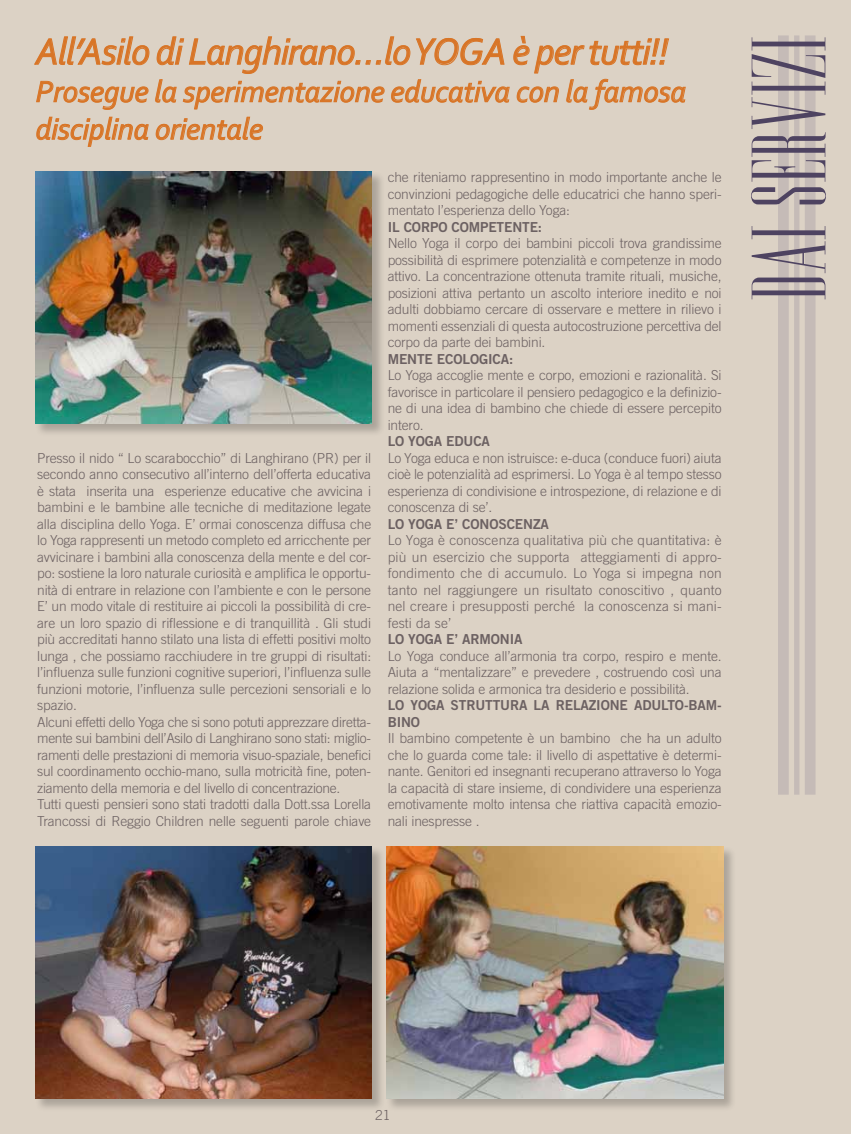
<style>
.page{position:relative;width:851px;height:1134px;background:#fff}
.page>*{position:absolute;margin:0;border:0;box-sizing:border-box;transform-origin:0 0}
.t1{font:94.88px "Edition";color:#4e4361;scale:1.18 1}
.t2{font:italic 38.75px "Corbel";letter-spacing:-.03em;color:#d87527}
.t3{font:italic 31.25px/37.5px "Corbel";letter-spacing:-.01em;color:#d87527}
.t4{font:300 13.75px/16.5px "Trade Gothic";letter-spacing:-.01em;color:#6c6162;text-align:justify}
.t5{font:13.75px/16.5px "Trade Gothic Bold Two";letter-spacing:-.01em;color:#6c6162}
</style>
<div class="page">
<div style="left:0;top:0;width:850px;height:1134px;background:#dcd2c5"></div>
<div style="left:804px;top:35px;width:11px;height:760px;background:#c5bbb7"></div>
<div style="left:794px;top:35px;width:5px;height:760px;background:#c5bbb7"></div>
<div style="left:777px;top:35px;width:11px;height:760px;background:#c5bbb7"></div>
<svg style="left:34px;top:36px;width:115px;height:29px"></svg>
<svg style="left:36px;top:81px;width:113px;height:29px"></svg>
<svg style="left:155px;top:36px;width:531px;height:74px"></svg>
<svg style="left:36px;top:117px;width:113px;height:30px"></svg>
<svg style="left:156px;top:117px;width:107px;height:23px"></svg>
<div style="left:35px;top:171px;width:350px;height:266px;background:#000;opacity:.22"></div>
<img style="left:35px;top:172px;width:337px;height:252px">
<div style="left:35px;top:845px;width:350px;height:266px;background:#000;opacity:.22"></div>
<img style="left:35px;top:846px;width:337px;height:252px">
<div style="left:386px;top:845px;width:350px;height:266px;background:#000;opacity:.22"></div>
<img style="left:386px;top:846px;width:337px;height:252px">
<h2 class="t2" style="left:36px;top:27px;width:634px">All’Asilo di Langhirano…lo YOGA è per tutti!!</h2>
<h3 class="t3" style="left:36px;top:72px;width:652px">Prosegue la sperimentazione educativa con la famosa disciplina orientale</h3>
<p class="t4" style="left:37px;top:449px;width:335px;text-align:left">Presso il nido “ Lo scarabocchio” di Langhirano (PR) per il secondo anno consecutivo all’interno dell’offerta educativa è stata inserita una esperienze educative che avvicina i bambini e le bambine alle tecniche di meditazione legate alla disciplina dello Yoga. E’ ormai conoscenza diffusa che lo Yoga rappresenti un metodo completo ed arricchente per avvicinare i bambini alla conoscenza della mente e del cor&shy;po: sostiene la loro naturale curiosità e amplifica le opportu&shy;nità di entrare in relazione con l’ambiente e con le persone E’ un modo vitale di restituire ai piccoli la possibilità di cre&shy;are un loro spazio di riflessione e di tranquillità . Gli studi più accreditati hanno stilato una lista di effetti positivi molto lunga , che possiamo racchiudere in tre gruppi di risultati: l’influenza sulle funzioni cognitive superiori, l’influenza sulle funzioni motorie, l’influenza sulle percezioni sensoriali e lo spazio.<br>Alcuni effetti dello Yoga che si sono potuti apprezzare diretta&shy;mente sui bambini dell’Asilo di Langhirano sono stati: miglio&shy;ramenti delle prestazioni di memoria visuo-spaziale, benefici sul coordinamento occhio-mano, sulla motricità fine, poten&shy;ziamento della memoria e del livello di concentrazione.<br>Tutti questi pensieri sono stati tradotti dalla Dott.ssa Lorella Trancossi di Reggio Children nelle seguenti parole chiave</p>
<p class="t4" style="left:387px;top:169px;width:335px">che riteniamo rappresentino in modo importante anche le convinzioni pedagogiche delle educatrici che hanno speri&shy;mentato l’esperienza dello Yoga:</p>
<p class="t5" style="left:387px;top:218px;width:156px">IL CORPO COMPETENTE:</p>
<p class="t4" style="left:387px;top:235px;width:335px">Nello Yoga il corpo dei bambini piccoli trova grandissime possibilità di esprimere potenzialità e competenze in modo attivo. La concentrazione ottenuta tramite rituali, musiche, posizioni attiva pertanto un ascolto interiore inedito e noi adulti dobbiamo cercare di osservare e mettere in rilievo i momenti essenziali di questa autocostruzione percettiva del corpo da parte dei bambini.</p>
<p class="t5" style="left:387px;top:350px;width:127px">MENTE ECOLOGICA:</p>
<p class="t4" style="left:387px;top:367px;width:335px">Lo Yoga accoglie mente e corpo, emozioni e razionalità. Si favorisce in particolare il pensiero pedagogico e la definizio&shy;ne di una idea di bambino che chiede di essere percepito intero.</p>
<p class="t5" style="left:387px;top:433px;width:104px">LO YOGA EDUCA</p>
<p class="t4" style="left:387px;top:449px;width:335px">Lo Yoga educa e non istruisce: e-duca (conduce fuori) aiuta cioè le potenzialità ad esprimersi. Lo Yoga è al tempo stesso esperienza di condivisione e introspezione, di relazione e di conoscenza di se’.</p>
<p class="t5" style="left:387px;top:515px;width:163px">LO YOGA E’ CONOSCENZA</p>
<p class="t4" style="left:387px;top:532px;width:335px">Lo Yoga è conoscenza qualitativa più che quantitativa: è più un esercizio che supporta atteggiamenti di appro&shy;fondimento che di accumulo. Lo Yoga si impegna non tanto nel raggiungere un risultato conoscitivo , quanto nel creare i presupposti perché la conoscenza si mani&shy;festi da se’</p>
<p class="t5" style="left:387px;top:631px;width:136px">LO YOGA E’ ARMONIA</p>
<p class="t4" style="left:387px;top:647px;width:335px">Lo Yoga conduce all’armonia tra corpo, respiro e mente.<br>Aiuta a “mentalizzare” e prevedere , costruendo così una relazione solida e armonica tra desiderio e possibilità.</p>
<p class="t5" style="left:387px;top:697px;width:335px">LO YOGA STRUTTURA LA RELAZIONE ADULTO-BAM-<br>BINO</p>
<p class="t4" style="left:387px;top:730px;width:335px">Il bambino competente è un bambino che ha un adulto che lo guarda come tale: il livello di aspettative è determi&shy;nante. Genitori ed insegnanti recuperano attraverso lo Yoga la capacità di stare insieme, di condividere una esperienza emotivamente molto intensa che riattiva capacità emozio&shy;nali inespresse .</p>
<h1 class="t1" style="left:737px;top:301px;width:227px;rotate:-90deg">dai servizi</h1>
<p class="t4" style="left:375px;top:1107px;width:17px">21</p>
</div>
